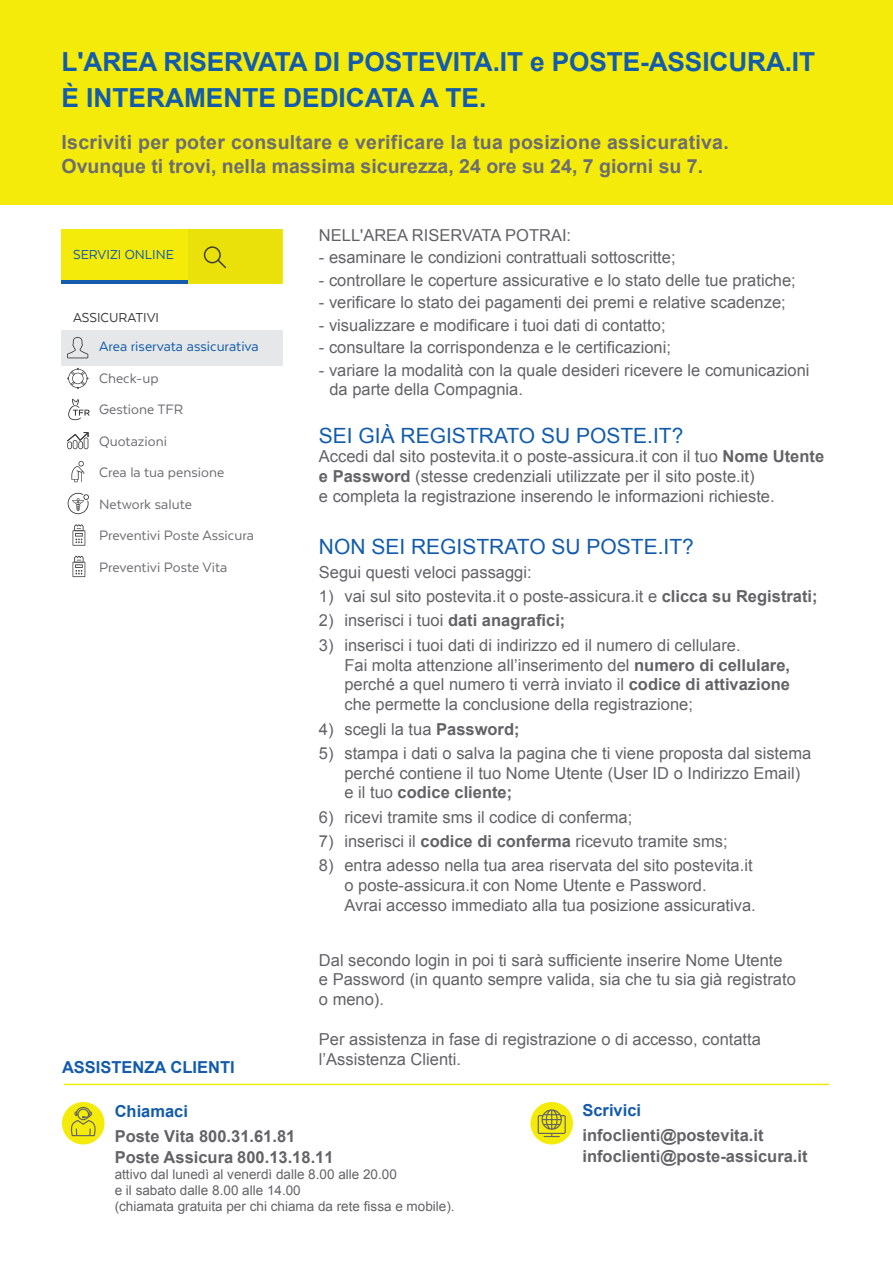
<style>
.page{position:relative;width:893px;height:1263px;background:#fff}
.page>*{position:absolute;margin:0;border:0;box-sizing:border-box;transform-origin:0 0}
.t1{font:700 26.25px/36px "Arial";letter-spacing:-.005em;color:#135cab}
.t2{font:21px "Arial";color:#135cab}
.t3{font:700 19.5px/23.4px "Arial";letter-spacing:.015em;color:#6c6d70}
.t4{font:16.5px/19.8px "Arial";color:#636366}
.t5{font:700 16.5px/21px "Arial";color:#636366}
.t6{font:700 16.5px "Arial";color:#135cab}
.t7{font:15.75px/31.5px "Texta";color:#6c6d70}
.t8{font:15px "Texta";color:#135cab}
.t9{font:15px "Texta";color:#3e3e3f}
.t10{font:13.5px/16.2px "Arial";color:#636366}
.s1{color:#135cab}
.s2{font-weight:700}
.s3{font-style:inherit}
</style>
<div class="page">
<div style="left:0;top:0;width:893px;height:204px;background:#f4eb0a"></div>
<div style="left:62px;top:1102px;width:43px;height:42px;background:#f4eb0a;border-radius:50%"></div>
<svg style="left:69px;top:1107px;width:27px;height:29px"></svg>
<div style="left:530px;top:1102px;width:43px;height:42px;background:#f4eb0a;border-radius:50%"></div>
<svg style="left:538px;top:1109px;width:28px;height:28px"></svg>
<hr style="left:64px;top:1084px;width:765px;height:1px;background:#f4eb0a">
<div style="left:61px;top:330px;width:221px;height:36px;background:#e6e7e9"></div>
<div style="left:61px;top:229px;width:221px;height:54px;background:#f4eb0a"></div>
<hr style="left:61px;top:280px;width:128px;height:3px;background:#135cab">
<div style="left:189px;top:229px;width:93px;height:54px;background:#eae10a"></div>
<div style="left:204px;top:246px;width:17px;height:17px;border:2px solid #3e3e3f;border-radius:50%"></div>
<svg style="left:216px;top:258px;width:11px;height:11px"></svg>
<svg style="left:67px;top:337px;width:21px;height:21px"></svg>
<svg style="left:67px;top:432px;width:21px;height:17px"></svg>
<svg style="left:67px;top:368px;width:21px;height:21px"></svg>
<svg style="left:71px;top:461px;width:13px;height:21px"></svg>
<svg style="left:68px;top:399px;width:22px;height:21px"></svg>
<svg style="left:67px;top:492px;width:22px;height:22px"></svg>
<svg style="left:73px;top:524px;width:12px;height:22px"></svg>
<svg style="left:73px;top:556px;width:12px;height:21px"></svg>
<p class="t1" style="left:62px;top:45px;width:755px">L'AREA RISERVATA DI POSTEVITA.IT e POSTE-ASSICURA.IT<br>È INTERAMENTE DEDICATA A TE.</p>
<p class="t3" style="left:62px;top:131px;width:669px">Iscriviti per poter consultare e verificare la tua posizione assicurativa.<br>Ovunque ti trovi, nella massima sicurezza, 24 ore su 24, 7 giorni su 7.</p>
<p class="t8" style="left:73px;top:247px;width:102px">SERVIZI ONLINE</p>
<p class="t9" style="left:73px;top:310px;width:88px">ASSICURATIVI</p>
<p class="t7" style="left:99px;top:331px;width:161px"><span class="s1">Area riservata assicurativa<br></span>Check-up<br>Gestione TFR<br>Quotazioni<br>Crea la tua pensione<br>Network salute<br>Preventivi Poste Assicura<br>Preventivi Poste Vita</p>
<p class="t6" style="left:62px;top:1056px;width:174px">ASSISTENZA CLIENTI</p>
<p class="t4" style="left:319px;top:225px;width:254px">NELL'AREA RISERVATA POTRAI:</p>
<p class="t4" style="left:319px;top:248px;width:358px">- esaminare le condizioni contrattuali sottoscritte;</p>
<p class="t4" style="left:319px;top:270px;width:478px">- controllare le coperture assicurative e lo stato delle tue pratiche;</p>
<p class="t4" style="left:319px;top:293px;width:468px">- verificare lo stato dei pagamenti dei premi e relative scadenze;</p>
<p class="t4" style="left:319px;top:315px;width:348px">- visualizzare e modificare i tuoi dati di contatto;</p>
<p class="t4" style="left:319px;top:338px;width:354px">- consultare la corrispondenza e le certificazioni;</p>
<p class="t4" style="left:329px;top:361px;width:482px;line-height:18.8px;text-indent:-10px">- variare la modalità con la quale desideri ricevere le comunicazioni da parte della Compagnia.</p>
<p class="t2" style="left:319px;top:421px;width:366px">SEI GIÀ REGISTRATO SU POSTE.IT?</p>
<p class="t4" style="left:319px;top:447px;width:507px">Accedi dal sito postevita.it o poste-assicura.it con il tuo <span class="s2">Nome Utente e Password</span> (stesse credenziali utilizzate per il sito poste.it)<br>e completa la registrazione inserendo le informazioni richieste.</p>
<p class="t2" style="left:319px;top:532px;width:376px">NON SEI REGISTRATO SU POSTE.IT?</p>
<p class="t4" style="left:319px;top:562px;width:214px">Segui questi veloci passaggi:</p>
<p class="t4" style="left:319px;top:587px;width:500px">1) vai sul sito postevita.it o poste-assicura.it e <span class="s2">clicca su Registrati;</span></p>
<p class="t4" style="left:319px;top:611px;width:248px">2) inserisci i tuoi <span class="s2">dati anagrafici;</span></p>
<p class="t4" style="left:344px;top:635px;width:447px;text-indent:-26px">3) inserisci i tuoi dati di indirizzo ed il numero di cellulare.<br>Fai molta attenzione all’inserimento del <span class="s2">numero di cellulare, </span>perché a quel numero ti verrà inviato il <span class="s2">codice di attivazione </span>che permette la conclusione della registrazione;</p>
<p class="t4" style="left:319px;top:719px;width:202px">4) scegli la tua <span class="s2">Password;</span></p>
<p class="t4" style="left:344px;top:743px;width:468px;text-indent:-26px">5) stampa i dati o salva la pagina che ti viene proposta dal sistema perché contiene il tuo Nome Utente (User ID o Indirizzo Email) e il tuo <span class="s2">codice cliente;</span></p>
<p class="t4" style="left:319px;top:807px;width:315px">6) ricevi tramite sms il codice di conferma;</p>
<p class="t4" style="left:319px;top:831px;width:410px">7) inserisci il <span class="s2">codice di conferma</span> ricevuto tramite sms;</p>
<p class="t4" style="left:344px;top:856px;width:413px;text-indent:-26px">8) entra adesso nella tua area riservata del sito postevita.it o poste-assicura.it con Nome Utente e Password.<br>Avrai accesso immediato alla tua posizione assicurativa.</p>
<p class="t4" style="left:319px;top:950px;width:478px">Dal secondo login in poi ti sarà sufficiente inserire Nome Utente e Password (in quanto sempre valida, sia che tu sia già registrato o meno).</p>
<p class="t4" style="left:319px;top:1029px;width:444px">Per assistenza in fase di registrazione o di accesso, contatta l’Assistenza Clienti.</p>
<p class="t5" style="left:115px;top:1098px;width:182px;line-height:25.3px"><span class="s1">Chiamaci<br></span>Poste Vita 800.31.61.81</p>
<p class="t5" style="left:115px;top:1147px;width:220px">Poste Assicura 800.13.18.11</p>
<p class="t10" style="left:115px;top:1166px;width:341px">attivo dal lunedì al venerdì dalle 8.00 alle 20.00<br>e il sabato dalle 8.00 alle 14.00<br>(chiamata gratuita per chi chiama <span class="s3">da rete fissa e mobile).</span></p>
<p class="t6" style="left:582px;top:1099px;width:60px">Scrivici</p>
<p class="t5" style="left:582px;top:1126px;width:227px">infoclienti@postevita.it infoclienti@poste-assicura.it</p>
</div>
